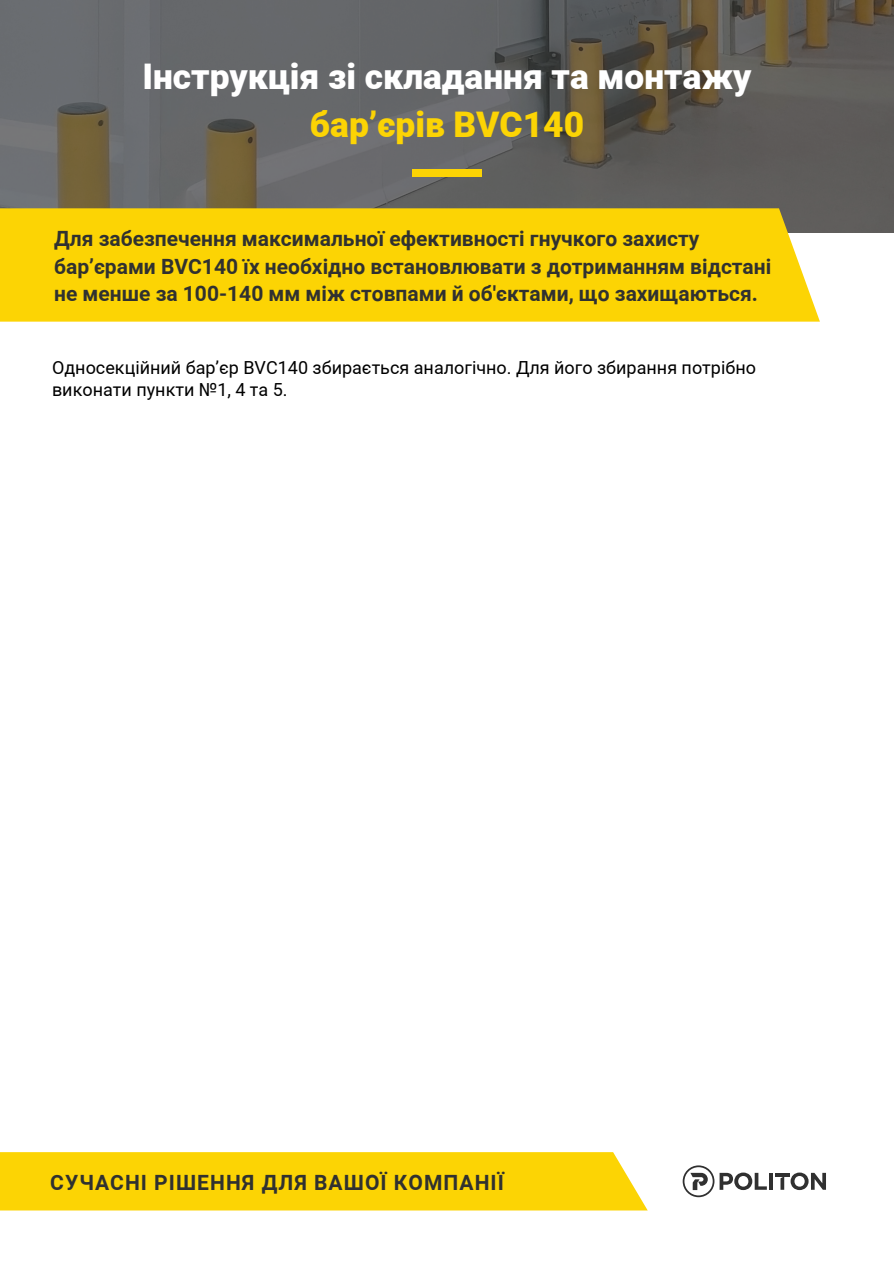
<style>
.page{position:relative;width:894px;height:1264px;background:#fff}
.page>*{position:absolute;margin:0;border:0;box-sizing:border-box;transform-origin:0 0}
.t1{font:900 35.25px "Araboto";color:#fff}
.t2{font:900 35.25px "Araboto";color:#fcd404}
.t3{font:700 21px/27px "Araboto";color:#303130}
.t4{font:700 21px "Araboto";letter-spacing:.05em;color:#303130}
.t5{font:18px/22.5px "Araboto";color:#000}
</style>
<div class="page">
<div style="left:0;top:1152px;width:647px;height:58px;background:#fcd404"></div>
<hr style="left:769px;top:1172px;width:3px;height:17px;background:#303030">
<svg style="left:790px;top:1172px;width:35px;height:17px"></svg>
<hr style="left:775px;top:1172px;width:14px;height:3px;background:#303030">
<svg style="left:780px;top:1175px;width:4px;height:14px"></svg>
<svg style="left:682px;top:1165px;width:84px;height:31px"></svg>
<svg style="left:0;top:0;width:893px;height:233px;background:#62615d"></svg>
<div style="left:412px;top:169px;width:69px;height:8px;background:#fcd404"></div>
<div style="left:0;top:208px;width:819px;height:113px;background:#fcd404"></div>
<h1 class="t1" style="left:142px;top:52px;width:610px">Інструкція зі складання та монтажу</h1>
<h1 class="t2" style="left:310px;top:99px;width:276px">бар’єрів BVC140</h1>
<p class="t3" style="left:54px;top:226px;width:718px">Для забезпечення максимальної ефективності гнучкого захисту бар’єрами BVC140 їх необхідно встановлювати з дотриманням відстані не менше за 100-140 мм між стовпами й об'єктами, що захищаються.</p>
<p class="t5" style="left:52px;top:356px;width:705px">Односекційний бар’єр BVC140 збирається аналогічно. Для його збирання потрібно виконати пункти №1, 4 та 5.</p>
<p class="t4" style="left:50px;top:1167px;width:455px">СУЧАСНІ РІШЕННЯ ДЛЯ ВАШОЇ КОМПАНІЇ</p>
</div>
